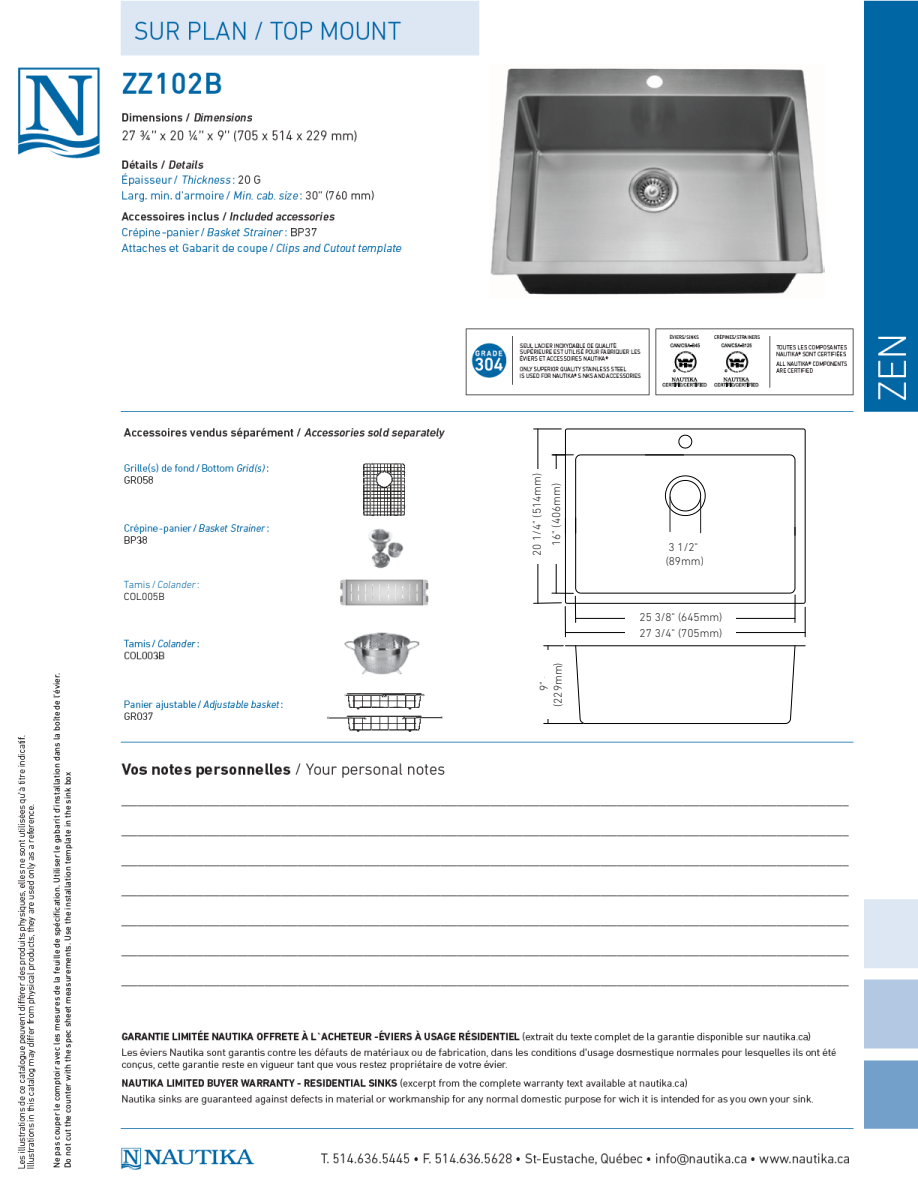
<style>
.page{position:relative;width:918px;height:1188px;background:#fff}
.page>*{position:absolute;margin:0;border:0;box-sizing:border-box;transform-origin:0 0}
.t1{font:300 11.55px/13.8px "DIN Next LT Pro";color:#231f20}
.t2{font:italic 300 10.5px/12px "DIN Next LT Pro";color:#0065a4}
.t3{font:9px/10.8px "DIN Next LT Pro";color:#000}
.s1{font-style:normal}
.s2{font-style:normal;color:#000}
</style>
<div class="page">
<img style="left:17px;top:0;width:901px;height:1170px">
<div style="left:525px;top:416px;width:303px;height:313px;background:#fff"></div>
<hr style="left:565px;top:645px;width:240px;height:1px;background:#000">
<svg style="left:575px;top:645px;width:221px;height:79px"></svg>
<svg style="left:544px;top:646px;width:19px;height:1px"></svg>
<hr style="left:544px;top:723px;width:39px;height:1px;background:#000">
<hr style="left:548px;top:646px;width:1px;height:78px;background:#000">
<hr style="left:805px;top:607px;width:1px;height:30px;background:#000">
<hr style="left:565px;top:607px;width:1px;height:30px;background:#000">
<hr style="left:565px;top:632px;width:240px;height:1px;background:#000">
<svg style="left:533px;top:428px;width:273px;height:195px"></svg>
<hr style="left:700px;top:498px;width:1px;height:35px;background:#231f20">
<hr style="left:670px;top:497px;width:1px;height:35px;background:#231f20">
<div style="left:625px;top:616px;width:111px;height:5px;background:#fff"></div>
<div style="left:625px;top:630px;width:111px;height:5px;background:#fff"></div>
<div style="left:545px;top:650px;width:7px;height:69px;background:#fff"></div>
<div style="left:534px;top:469px;width:9px;height:95px;background:#fff"></div>
<div style="left:552px;top:469px;width:8px;height:95px;background:#fff"></div>
<div style="left:117px;top:575px;width:316px;height:53px;background:#fff"></div>
<img style="left:340px;top:579px;width:89px;height:27px">
<p class="t3" style="left:51px;top:1168px;width:497px;rotate:-90deg">Ne pas couper le comptoir avec les mesures de la feuille de spécification. Utiliser le gabarit d’installation dans la boîte de l’évier.<br>Do not cut the counter with the spec sheet measurements. Use the installation template in the sink box</p>
<p class="t2" style="left:124px;top:578px;width:77px"><span class="s1">Tamis/</span>Colander<span class="s1">:<br></span><span class="s2">COL005B</span></p>
<p class="t1" style="left:527px;top:556px;width:84px;line-height:19.5px;text-align:center;rotate:-90deg">20 1/4" (514mm)<br>16" (406mm)</p>
<p class="t1" style="left:537px;top:707px;width:46px;text-align:center;rotate:-90deg">9" (229mm)</p>
<p class="t1" style="left:666px;top:540px;width:40px">3 1/2" (89mm)</p>
<p class="t1" style="left:640px;top:609px;width:84px;line-height:16px">25 3/8" (645mm)<br>27 3/4" (705mm)</p>
</div>
